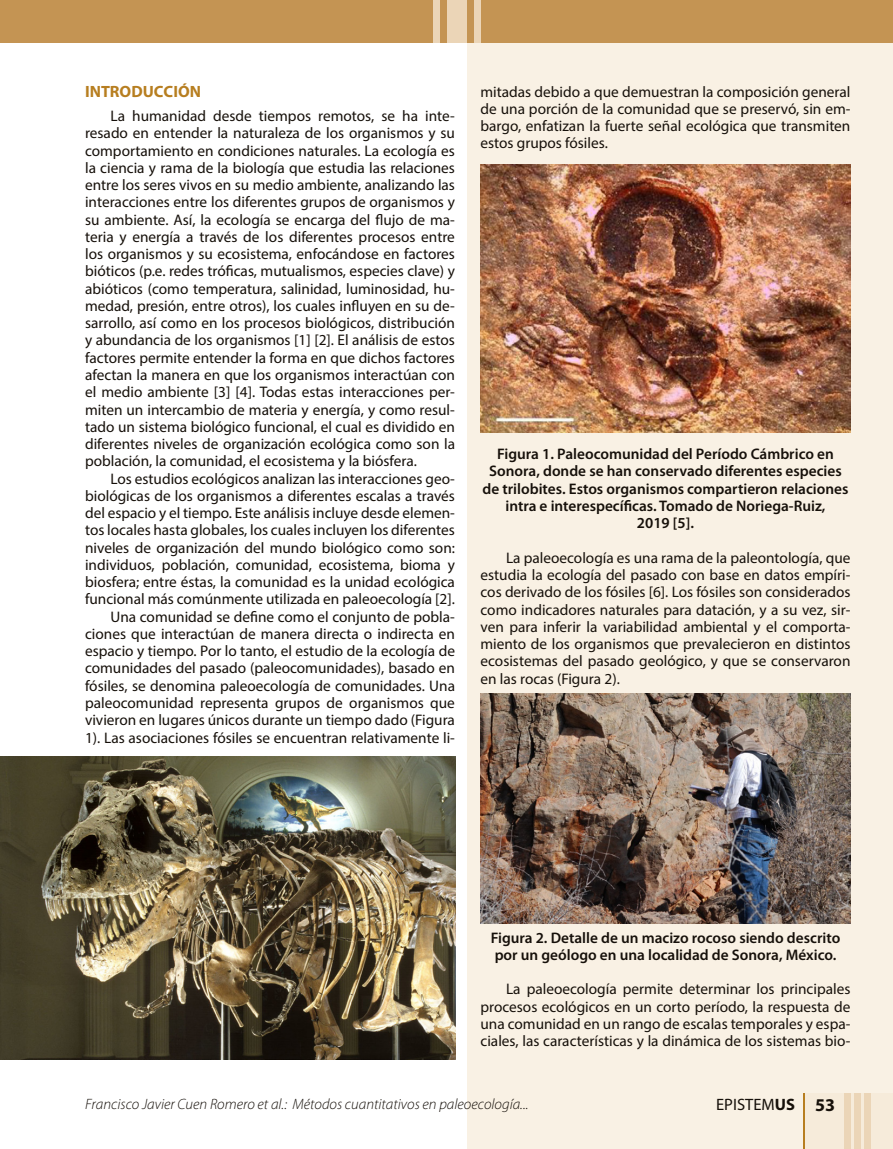
<style>
.page{position:relative;width:893px;height:1149px;background:#fff}
.page>*{position:absolute;margin:0;border:0;box-sizing:border-box;transform-origin:0 0}
.t1{font:16.5px "Myriad Pro";color:#16100a}
.t2{font:700 16.35px "Myriad Pro";color:#b77e20}
.t3{font:15.3px/17.2px "Myriad Pro";color:#16100a;text-align:justify}
.t4{font:600 15.3px/17.2px "Myriad Pro";color:#16100a;text-align:center}
.t5{font:italic 300 15px "Myriad Pro";color:#16100a}
.s1{font-weight:700}
.s2{font-weight:700;font-size:18px}
</style>
<div class="page">
<div style="left:468px;top:0;width:425px;height:1148px;background:#f9f1e4"></div>
<div style="left:0;top:0;width:893px;height:43px;background:#c49453"></div>
<div style="left:447px;top:0;width:20px;height:43px;background:#ebd5b7"></div>
<div style="left:434px;top:0;width:6px;height:43px;background:#ebd5b7"></div>
<div style="left:474px;top:0;width:6px;height:43px;background:#ebd5b7"></div>
<img style="left:0;top:756px;width:455px;height:303px">
<img style="left:480px;top:165px;width:370px;height:267px">
<img style="left:480px;top:693px;width:370px;height:230px">
<div style="left:804px;top:1092px;width:89px;height:56px;background:#f6ebda"></div>
<div style="left:845px;top:1092px;width:6px;height:56px;background:#ebd5b7"></div>
<div style="left:854px;top:1092px;width:6px;height:56px;background:#ebd5b7"></div>
<div style="left:864px;top:1092px;width:6px;height:56px;background:#ebd5b7"></div>
<hr style="left:804px;top:1092px;width:1px;height:56px;background:#b77e20">
<p class="t2" style="left:85px;top:81px;width:117px">INTRODUCCIÓN</p>
<p class="t3" style="left:85px;top:107px;width:371px;text-indent:26px">La humanidad desde tiempos remotos, se ha inte&shy;resado en entender la naturaleza de los organismos y su comportamiento en condiciones naturales. La ecología es la ciencia y rama de la biología que estudia las relaciones entre los seres vivos en su medio ambiente, analizando las interacciones entre los diferentes grupos de organismos y su ambiente. Así, la ecología se encarga del flujo de ma&shy;teria y energía a través de los diferentes procesos entre los organismos y su ecosistema, enfocándose en factores bióticos (p.e. redes tróficas, mutualismos, especies clave) y abióticos (como temperatura, salinidad, luminosidad, hu&shy;medad, presión, entre otros), los cuales influyen en su de&shy;sarrollo, así como en los procesos biológicos, distribución y abundancia de los organismos [1] [2]. El análisis de estos factores permite entender la forma en que dichos factores afectan la manera en que los organismos interactúan con el medio ambiente [3] [4]. Todas estas interacciones per&shy;miten un intercambio de materia y energía, y como resul&shy;tado un sistema biológico funcional, el cual es dividido en diferentes niveles de organización ecológica como son la población, la comunidad, el ecosistema y la biósfera.</p>
<p class="t3" style="left:85px;top:469px;width:371px;text-align:right">Los estudios ecológicos analizan las interacciones geo&shy;biológicas de los organismos a diferentes escalas a través del espacio y el tiempo. Este análisis incluye desde elemen&shy;tos locales hasta globales, los cuales incluyen los diferentes niveles de organización del mundo biológico como son: individuos, población, comunidad, ecosistema, bioma y biosfera; entre éstas, la comunidad es la unidad ecológica funcional más comúnmente utilizada en paleoecología [2].<br>Una comunidad se define como el conjunto de pobla&shy;ciones que interactúan de manera directa o indirecta en espacio y tiempo. Por lo tanto, el estudio de la ecología de comunidades del pasado (paleocomunidades), basado en fósiles, se denomina paleoecología de comunidades. Una paleocomunidad representa grupos de organismos que vivieron en lugares únicos durante un tiempo dado (Figura 1). Las asociaciones fósiles se encuentran relativamente li-</p>
<p class="t3" style="left:480px;top:83px;width:371px">mitadas debido a que demuestran la composición general de una porción de la comunidad que se preservó, sin em&shy;bargo, enfatizan la fuerte señal ecológica que transmiten estos grupos fósiles.</p>
<p class="t4" style="left:482px;top:445px;width:367px">Figura 1. Paleocomunidad del Período Cámbrico en Sonora, donde se han conservado diferentes especies de trilobites. Estos organismos compartieron relaciones intra e interespecíficas. Tomado de Noriega-Ruiz,<br>2019 [5].</p>
<p class="t3" style="left:480px;top:548px;width:371px;text-indent:26px">La paleoecología es una rama de la paleontología, que estudia la ecología del pasado con base en datos empíri&shy;cos derivado de los fósiles [6]. Los fósiles son considerados como indicadores naturales para datación, y a su vez, sir&shy;ven para inferir la variabilidad ambiental y el comporta&shy;miento de los organismos que prevalecieron en distintos ecosistemas del pasado geológico, y que se conservaron en las rocas (Figura 2).</p>
<p class="t4" style="left:491px;top:928px;width:351px;text-align:left">Figura 2. Detalle de un macizo rocoso siendo descrito por un geólogo en una localidad de Sonora, México.</p>
<p class="t3" style="left:480px;top:980px;width:371px;text-indent:26px">La paleoecología permite determinar los principales procesos ecológicos en un corto período, la respuesta de una comunidad en un rango de escalas temporales y espa&shy;ciales, las características y la dinámica de los sistemas bio-</p>
<p class="t5" style="left:85px;top:1094px;width:445px">Francisco Javier Cuen Romero et al.: Métodos cuantitativos en paleoecología...</p>
<p class="t1" style="left:716px;top:1093px;width:120px">EPISTEM<span class="s1">US</span> <span class="s2">53</span></p>
</div>
